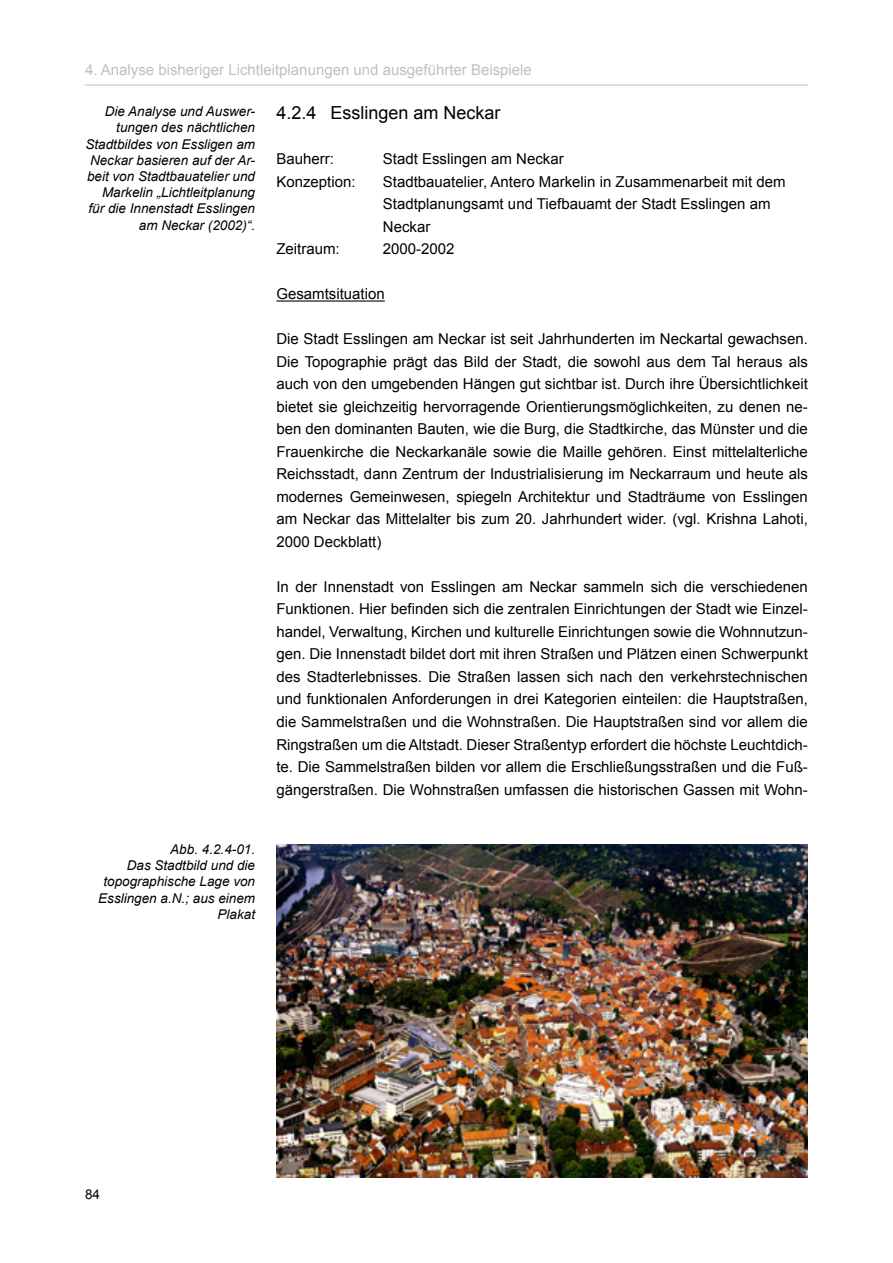
<style>
.page{position:relative;width:893px;height:1263px;background:#fff}
.page>*{position:absolute;margin:0;border:0;box-sizing:border-box;transform-origin:0 0}
.t1{font:18px "Arial";color:#000}
.t2{font:15px/22.5px "Arial";color:#000;text-align:justify}
.t3{font:15px "Arial";color:#c0c0c0}
.t4{font:italic 13.5px/16.2px "Arial";color:#000;text-align:right}
.t5{font:13.5px "Arial";color:#000}
</style>
<div class="page">
<hr style="left:85px;top:85px;width:723px;height:1px;background:#c0c0c0">
<img style="left:276px;top:844px;width:532px;height:334px">
<hr style="left:276px;top:300px;width:109px;height:2px;background:#000">
<p class="t3" style="left:85px;top:60px;width:448px">4. Analyse bisheriger Lichtleitplanungen und ausgeführter Beispiele</p>
<p class="t4" style="left:86px;top:103px;width:171px">Die Analyse und Auswer&shy;tungen des nächtlichen<br>Stadtbildes von Essligen am<br>Neckar basieren auf der Ar&shy;beit von Stadtbauatelier und<br>Markelin „Lichtleitplanung für die Innenstadt Esslingen am Neckar (2002)“.</p>
<p class="t4" style="left:98px;top:841px;width:158px">Abb. 4.2.4-01.<br>Das Stadtbild und die topographische Lage von<br>Esslingen a.N.; aus einem<br>Plakat</p>
<p class="t1" style="left:276px;top:101px;width:226px">4.2.4 Esslingen am Neckar</p>
<p class="t2" style="left:276px;top:148px;width:59px">Bauherr:</p>
<p class="t2" style="left:383px;top:148px;width:182px">Stadt Esslingen am Neckar</p>
<p class="t2" style="left:276px;top:171px;width:81px">Konzeption:</p>
<p class="t2" style="left:383px;top:171px;width:404px;text-align:left">Stadtbauatelier, Antero Markelin in Zusammenarbeit mit dem<br>Stadtplanungsamt und Tiefbauamt der Stadt Esslingen am<br>Neckar</p>
<p class="t2" style="left:276px;top:238px;width:65px">Zeitraum:</p>
<p class="t2" style="left:383px;top:238px;width:73px">2000-2002</p>
<p class="t2" style="left:276px;top:283px;width:110px">Gesamtsituation</p>
<p class="t2" style="left:276px;top:328px;width:533px">Die Stadt Esslingen am Neckar ist seit Jahrhunderten im Neckartal gewachsen.<br>Die Topographie prägt das Bild der Stadt, die sowohl aus dem Tal heraus als auch von den umgebenden Hängen gut sichtbar ist. Durch ihre Übersichtlichkeit bietet sie gleichzeitig hervorragende Orientierungsmöglichkeiten, zu denen ne&shy;ben den dominanten Bauten, wie die Burg, die Stadtkirche, das Münster und die Frauenkirche die Neckarkanäle sowie die Maille gehören. Einst mittelalterliche Reichsstadt, dann Zentrum der Industrialisierung im Neckarraum und heute als modernes Gemeinwesen, spiegeln Architektur und Stadträume von Esslingen am Neckar das Mittelalter bis zum 20. Jahrhundert wider. (vgl. Krishna Lahoti, 2000 Deckblatt)</p>
<p class="t2" style="left:276px;top:576px;width:533px">In der Innenstadt von Esslingen am Neckar sammeln sich die verschiedenen Funktionen. Hier befinden sich die zentralen Einrichtungen der Stadt wie Einzel&shy;handel, Verwaltung, Kirchen und kulturelle Einrichtungen sowie die Wohnnutzun&shy;gen. Die Innenstadt bildet dort mit ihren Straßen und Plätzen einen Schwerpunkt des Stadterlebnisses. Die Straßen lassen sich nach den verkehrstechnischen und funktionalen Anforderungen in drei Kategorien einteilen: die Hauptstraßen, die Sammelstraßen und die Wohnstraßen. Die Hauptstraßen sind vor allem die Ringstraßen um die Altstadt. Dieser Straßentyp erfordert die höchste Leuchtdich&shy;te. Die Sammelstraßen bilden vor allem die Erschließungsstraßen und die Fuß&shy;gängerstraßen. Die Wohnstraßen umfassen die historischen Gassen mit Wohn-</p>
<p class="t5" style="left:85px;top:1185px;width:17px">84</p>
</div>
